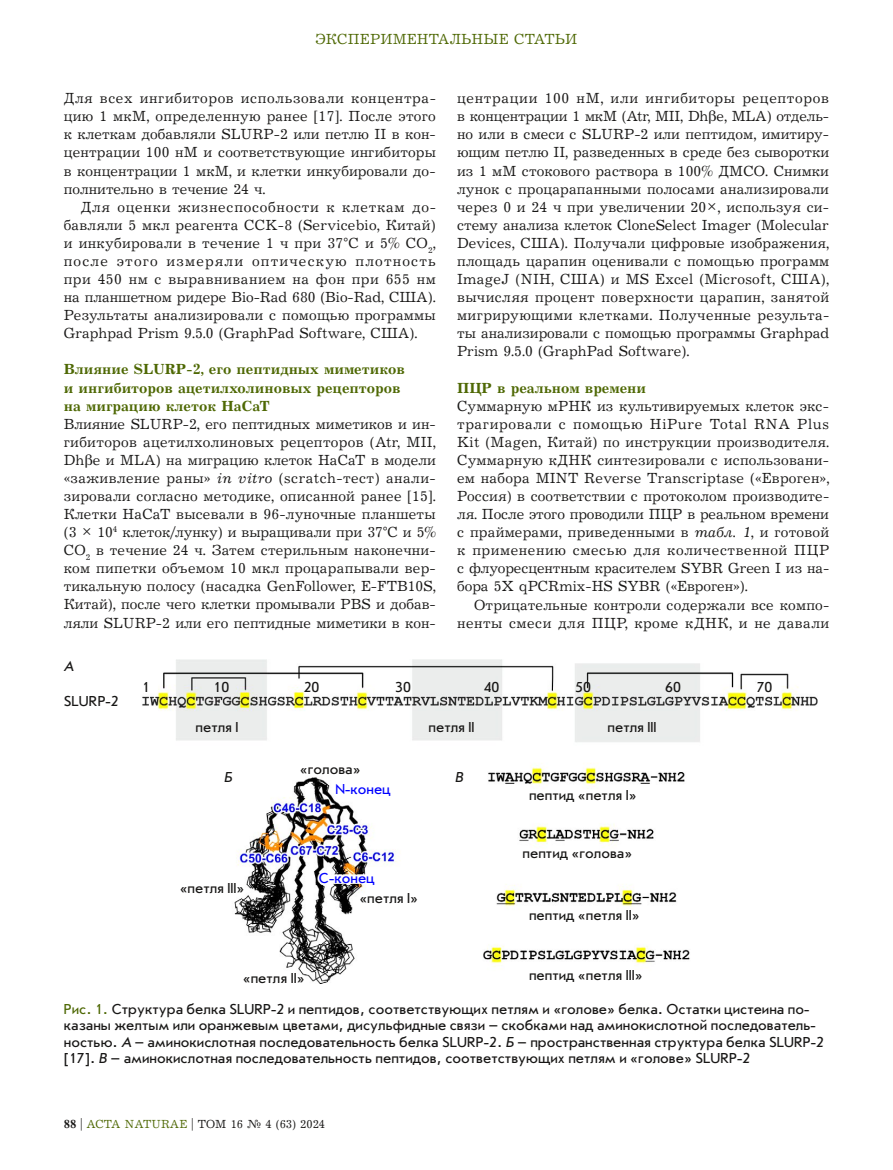
<style>
.page{position:relative;width:893px;height:1170px;background:#fff}
.page>*{position:absolute;margin:0;border:0;box-sizing:border-box;transform-origin:0 0}
.t1{font:15px/18px "Journal";color:#181716;text-align:justify}
.t2{font:15px/16.5px "Journal Sans C";color:#181716}
.t3{font:700 15px/18px "Journal";color:#4e6804}
.t4{font:15px "Journal";letter-spacing:.01em;color:#4e6804}
.t5{font:15px "Journal Sans C";color:#00f}
.t6{font:italic 15px "Journal Sans C";color:#181716}
.t7{font:12px "Journal";letter-spacing:.005em;color:#181716}
.s1{font-family:"Newton C Pro"}
.s2{font-style:italic}
.s3{color:#4e6804}
.s4{font-weight:700}
</style>
<div class="page">
<img style="left:142px;top:659px;width:675px;height:324px">
<p class="t4" style="left:316px;top:30px;width:263px">ЭКСПЕРИМЕНТАЛЬНЫЕ СТАТЬИ</p>
<p class="t1" style="left:64px;top:90px;width:374px">Для всех ингибиторов использовали концентра&shy;цию 1 мкМ, определенную ранее [17]. После этого к клеткам добавляли SLURP-2 или петлю II в кон&shy;центрации 100 нМ и соответствующие ингибиторы в концентрации 1 мкМ, и клетки инкубировали до&shy;полнительно в течение 24 ч.</p>
<p class="t1" style="left:64px;top:198px;width:374px;text-indent:17px">Для оценки жизнеспособности к клеткам до&shy;бавляли 5 мкл реагента CCK-8 (Servicebio, Китай) и инкубировали в течение 1 ч при 37°C и 5% CO<sub>2</sub>, после этого измеряли оптическую плотность при 450 нм с выравниванием на фон при 655 нм на планшетном ридере Bio-Rad 680 (Bio-Rad, США).<br>Результаты анализировали с помощью программы Graphpad Prism 9.5.0 (GraphPad Software, США).</p>
<p class="t3" style="left:64px;top:361px;width:343px">Влияние SLURP-2, его пептидных миметиков и ингибиторов ацетилхолиновых рецепторов на миграцию клеток HaCaT</p>
<p class="t1" style="left:64px;top:415px;width:374px">Влияние SLURP-2, его пептидных миметиков и ин&shy;гибиторов ацетилхолиновых рецепторов (Atr, MII, Dh<span class="s1">β</span>e и MLA) на миграцию клеток HaCaT в модели «заживление раны» <span class="s2">in vitro</span> (scratch-тест) анали&shy;зировали согласно методике, описанной ранее [15].<br>Клетки HaCaT высевали в 96-луночные планшеты (3 × 10<sup>4</sup> клеток/лунку) и выращивали при 37°C и 5% CO<sub>2</sub> в течение 24 ч. Затем стерильным наконечни&shy;ком пипетки объемом 10 мкл процарапывали вер&shy;тикальную полосу (насадка GenFollower, E-FTB10S, Китай), после чего клетки промывали PBS и добав&shy;ляли SLURP-2 или его пептидные миметики в кон-</p>
<p class="t6" style="left:64px;top:658px;width:11px">А</p>
<p class="t1" style="left:457px;top:90px;width:374px">центрации 100 нМ, или ингибиторы рецепторов в концентрации 1 мкМ (Atr, MII, Dh<span class="s1">β</span>e, MLA) отдель&shy;но или в смеси с SLURP-2 или пептидом, имитиру&shy;ющим петлю II, разведенных в среде без сыворотки из 1 мМ стокового раствора в 100% ДМСО. Снимки лунок с процарапанными полосами анализировали через 0 и 24 ч при увеличении 20×, используя си&shy;стему анализа клеток CloneSelect Imager (Molecular Devices, США). Получали цифровые изображения, площадь царапин оценивали с помощью программ ImageJ (NIH, США) и MS Excel (Microsoft, США), вычисляя процент поверхности царапин, занятой мигрирующими клетками. Полученные результа&shy;ты анализировали с помощью программы Graphpad Prism 9.5.0 (GraphPad Software).</p>
<p class="t3" style="left:457px;top:379px;width:190px">ПЦР в реальном времени</p>
<p class="t1" style="left:457px;top:397px;width:374px">Суммарную мРНК из культивируемых клеток экс&shy;трагировали с помощью HiPure Total RNA Plus Kit (Magen, Китай) по инструкции производителя.<br>Суммарную кДНК синтезировали с использовани&shy;ем набора MINT Reverse Transcriptase («Евроген», Россия) в соответствии с протоколом производите&shy;ля. После этого проводили ПЦР в реальном времени с праймерами, приведенными в <span class="s2">табл. 1</span>, и готовой к применению смесью для количественной ПЦР с флуоресцентным красителем SYBR Green I из на&shy;бора 5X qPCRmix-HS SYBR («Евроген»).</p>
<p class="t1" style="left:457px;top:596px;width:374px;text-align:right">Отрицательные контроли содержали все компо&shy;ненты смеси для ПЦР, кроме кДНК, и не давали</p>
<p class="t2" style="left:64px;top:693px;width:56px">SLURP-2</p>
<p class="t2" style="left:142px;top:678px;width:9px">1</p>
<p class="t2" style="left:214px;top:678px;width:17px">10</p>
<p class="t2" style="left:304px;top:678px;width:17px">20</p>
<p class="t2" style="left:395px;top:678px;width:17px">30</p>
<p class="t2" style="left:484px;top:678px;width:17px">40</p>
<p class="t2" style="left:575px;top:678px;width:17px">50</p>
<p class="t2" style="left:665px;top:678px;width:17px">60</p>
<p class="t2" style="left:757px;top:678px;width:17px">70</p>
<p class="t2" style="left:196px;top:718px;width:44px">петля I</p>
<p class="t2" style="left:429px;top:718px;width:48px">петля II</p>
<p class="t2" style="left:608px;top:718px;width:51px">петля III</p>
<p class="t6" style="left:224px;top:769px;width:10px">Б</p>
<p class="t2" style="left:180px;top:879px;width:66px">«петля III»</p>
<p class="t2" style="left:300px;top:760px;width:62px">«голова»</p>
<p class="t5" style="left:335px;top:781px;width:57px">N-конец</p>
<p class="t5" style="left:319px;top:870px;width:57px">С-конец</p>
<p class="t2" style="left:359px;top:890px;width:60px">«петля I»</p>
<p class="t2" style="left:243px;top:969px;width:63px">«петля II»</p>
<p class="t6" style="left:455px;top:769px;width:10px">В</p>
<p class="t2" style="left:529px;top:786px;width:109px">пептид «петля I»</p>
<p class="t2" style="left:523px;top:844px;width:111px">пептид «голова»</p>
<p class="t2" style="left:529px;top:907px;width:112px">пептид «петля II»</p>
<p class="t2" style="left:529px;top:966px;width:115px">пептид «петля III»</p>
<p class="t2" style="left:64px;top:1000px;width:762px"><span class="s3">Рис. 1.</span> Структура белка SLURP-2 и пептидов, соответствующих петлям и «голове» белка. Остатки цистеина по&shy;казаны желтым или оранжевым цветами, дисульфидные связи – скобками над аминокислотной последователь&shy;ностью. <span class="s2">А</span> – аминокислотная последовательность белка SLURP-2. <span class="s2">Б</span> – пространственная структура белка SLURP-2 [17]. <span class="s2">В</span> – аминокислотная последовательность пептидов, соответствующих петлям и «голове» SLURP-2</p>
<p class="t7" style="left:64px;top:1116px;width:263px"><span class="s4">88</span> | <span class="s3">ACTA NATURAE</span> | ТОМ 16 № 4 (63) 2024</p>
</div>
